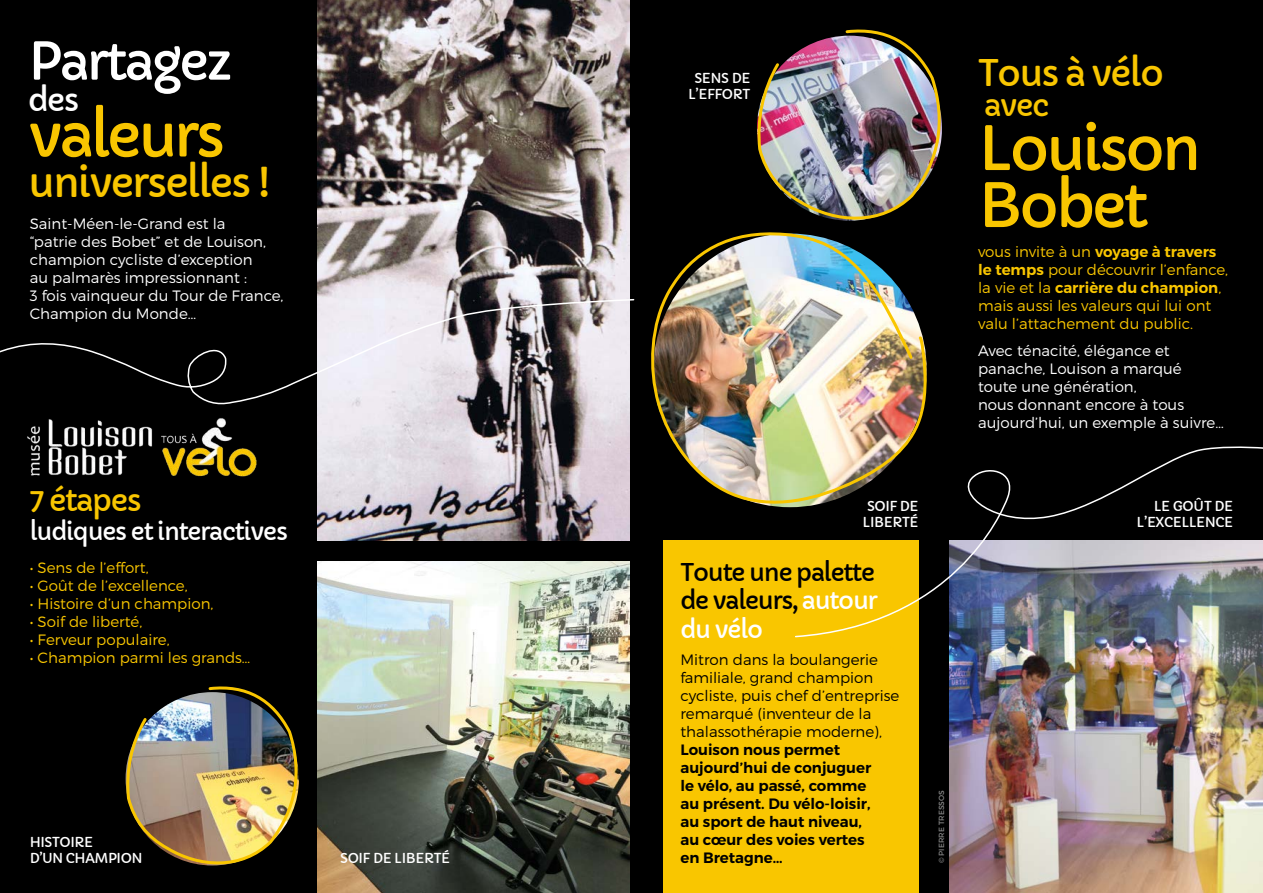
<style>
.page{position:relative;width:1263px;height:893px;background:#000}
.page>*{position:absolute;margin:0;border:0;box-sizing:border-box;transform-origin:0 0}
.t1{font:60px/57px "Capriola";letter-spacing:-.06em;color:#f9c600}
.t2{font:59.7px "Capriola";letter-spacing:-.06em;color:#f9c600}
.t3{font:51.3px "Capriola";letter-spacing:-.05em;color:#fff}
.t4{font:40.35px "Capriola";letter-spacing:-.05em;color:#f9c600}
.t5{font:36px "Capriola";letter-spacing:-.05em;color:#f9c600}
.t6{font:31.05px "Capriola";color:#fff}
.t7{font:30px "Capriola";letter-spacing:-.05em;color:#f9c600}
.t8{font:24px/28.8px "Capriola";letter-spacing:-.05em;color:#000}
.t9{font:24px "Capriola";letter-spacing:-.05em;color:#fff}
.t10{font:300 15px/18px "Montserrat";color:#fff}
.t11{font:300 15px/18px "Montserrat";color:#f9c600}
.t12{font:600 15px/18px "Montserrat";color:#000}
.t13{font:300 15px/18px "Montserrat";color:#000}
.t14{font:13.5px/16.2px "Capriola";letter-spacing:-.03em;color:#fff;text-align:center}
.t15{font:7.5px "Montserrat";letter-spacing:.01em;color:#878787}
.s1{color:#fff}
.s2{font-weight:600}
</style>
<div class="page">
<img style="left:318px;top:0;width:311px;height:540px">
<img style="left:27px;top:418px;width:230px;height:59px">
<img style="left:651px;top:232px;width:276px;height:276px">
<div style="left:663px;top:540px;width:255px;height:353px;background:#f9c600"></div>
<svg style="left:0;top:298px;width:635px;height:108px"></svg>
<img style="left:949px;top:638px;width:314px;height:255px">
<img style="left:757px;top:29px;width:185px;height:192px">
<img style="left:794px;top:441px;width:469px;height:197px">
<img style="left:126px;top:686px;width:173px;height:180px">
<img style="left:318px;top:561px;width:311px;height:332px">
<h3 class="t3" style="left:28px;top:30px;width:206px">Partagez</h3>
<h3 class="t6" style="left:28px;top:80px;width:53px">des</h3>
<h2 class="t2" style="left:28px;top:98px;width:199px">valeurs</h2>
<h3 class="t4" style="left:28px;top:158px;width:244px">universelles !</h3>
<p class="t10" style="left:30px;top:214px;width:255px">Saint-Méen-le-Grand est la<br>“patrie des Bobet” et de Louison, champion cycliste d’exception<br>au palmarès impressionnant :<br>3 fois vainqueur du Tour de France,<br>Champion du Monde…</p>
<h3 class="t7" style="left:30px;top:482px;width:113px">7 étapes</h3>
<h3 class="t9" style="left:30px;top:517px;width:260px">ludiques et interactives</h3>
<p class="t11" style="left:30px;top:558px;width:120px">• Sens de l’effort,</p>
<p class="t11" style="left:30px;top:576px;width:159px">• Goût de l’excellence,</p>
<p class="t11" style="left:30px;top:594px;width:185px">• Histoire d’un champion,</p>
<p class="t11" style="left:30px;top:612px;width:114px">• Soif de liberté,</p>
<p class="t11" style="left:30px;top:630px;width:141px">• Ferveur populaire,</p>
<p class="t11" style="left:30px;top:648px;width:222px">• Champion parmi les grands…</p>
<p class="t14" style="left:30px;top:834px;width:114px;text-align:left">HISTOIRE<br>D’UN CHAMPION</p>
<p class="t14" style="left:340px;top:850px;width:111px">SOIF DE LIBERTÉ</p>
<p class="t14" style="left:688px;top:70px;width:64px">SENS DE<br>L’EFFORT</p>
<p class="t14" style="left:863px;top:498px;width:57px">SOIF DE<br>LIBERTÉ</p>
<h3 class="t8" style="left:680px;top:558px;width:199px">Toute une palette de valeurs, <span class="s1">autour du vélo</span></h3>
<p class="t13" style="left:680px;top:650px;width:220px">Mitron dans la boulangerie familiale, grand champion cycliste, puis chef d’entreprise remarqué (inventeur de la thalassothérapie moderne),</p>
<p class="t12" style="left:680px;top:740px;width:192px">Louison nous permet aujourd’hui de conjuguer le vélo, au passé, comme au présent. Du vélo-loisir, au sport de haut niveau, au cœur des voies vertes en Bretagne…</p>
<p class="t15" style="left:937px;top:863px;width:75px;rotate:-90deg">© PIERRE TRESSOS</p>
<h3 class="t5" style="left:978px;top:51px;width:187px">Tous à vélo</h3>
<h3 class="t7" style="left:984px;top:87px;width:67px">avec</h3>
<h1 class="t1" style="left:978px;top:121px;width:225px">Louison<br>Bobet</h1>
<p class="t11" style="left:978px;top:243px;width:252px">vous invite à un <span class="s2">voyage à travers le temps</span> pour découvrir l’enfance, la vie et la <span class="s2">carrière du champion</span>, mais aussi les valeurs qui lui ont valu l’attachement du public.</p>
<p class="t10" style="left:978px;top:341px;width:247px">Avec ténacité, élégance et panache, Louison a marqué toute une génération,<br>nous donnant encore à tous aujourd’hui, un exemple à suivre…</p>
<p class="t14" style="left:1136px;top:498px;width:98px;text-align:right">LE GOÛT DE<br>L’EXCELLENCE</p>
</div>
